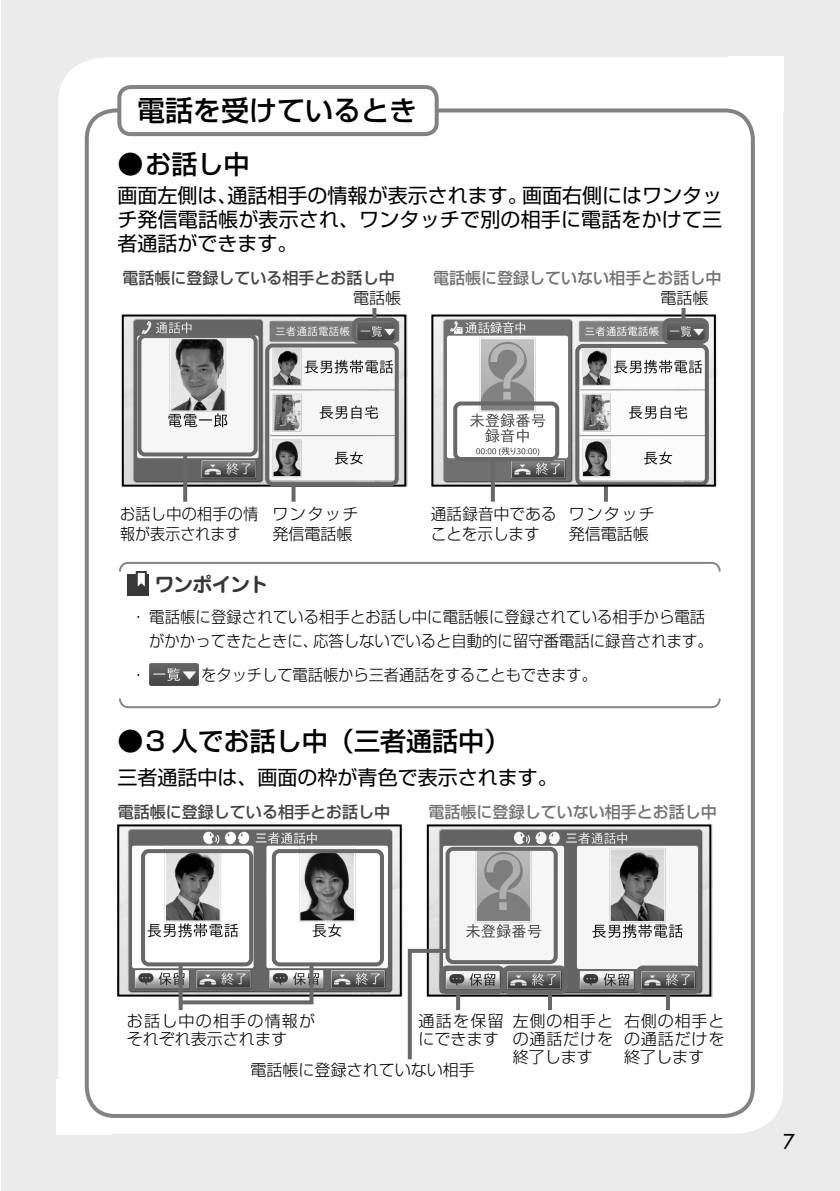
<style>
.page{position:relative;width:840px;height:1191px;background:#fff}
.page>*{position:absolute;margin:0;border:0;box-sizing:border-box;transform-origin:0 0}
.t1{font:28px "Shin Go Pro Medium 90 pv RKSJ H";color:#000}
.t2{font:26px "Shin Go Pro Medium 90 pv RKSJ H";color:#000}
.t3{font:20px/24px "Shin Go Pro Regular 90 pv RKSJ H";color:#000;text-align:justify}
.t4{font:20px "Jun 501 Pro Bold 90 pv RKSJ H";letter-spacing:-.05em;color:#373737}
.t5{font:20px "Futura";color:#000}
.t6{font:16px/18px "Shin Go Pro Light 90 pv RKSJ H";color:#000}
.t7{font:16px "Shin Go Pro Medium 90 pv RKSJ H";color:#737373}
.t8{font:16px "Shin Go Pro Medium 90 pv RKSJ H";color:#434343}
.t9{font:16px "Shin Go Pro Light 90 pv RKSJ H";color:#000;scale:.95 1}
.t10{font:16px/18px "Shin Go Pro Light 90 pv RKSJ H";letter-spacing:.075em;color:#000}
.t11{font:16px/20px "Shin Go Pro Light 90 pv RKSJ H";letter-spacing:.045em;color:#000}
.t12{font:16px/20px "Shin Go Pro Light 90 pv RKSJ H";letter-spacing:.02em;color:#000;scale:.94 1}
.t13{font:16px/18px "Shin Go Pro Light 90 pv RKSJ H";letter-spacing:.04em;color:#000}
</style>
<div class="page">
<div style="left:1px;top:0;width:838px;height:1191px;background:#ebebeb"></div>
<div style="left:58px;top:57px;width:724px;height:1076px;background:#fff;border-radius:45px"></div>
<div style="left:57px;top:1079px;width:55px;height:55px;background:#fff"></div>
<div style="left:727px;top:57px;width:55px;height:55px;background:#fff"></div>
<img style="left:434px;top:315px;width:282px;height:171px">
<img style="left:125px;top:315px;width:282px;height:171px">
<div style="left:122px;top:314px;width:284px;height:172px;border:2px solid #000"></div>
<div style="left:137px;top:334px;width:120px;height:122px;border:4px solid #686868;border-radius:6px"></div>
<div style="left:265px;top:343px;width:133px;height:143px;border:4px solid #686868;border-radius:6px"></div>
<div style="left:352px;top:318px;width:46px;height:26px;border:4px solid #686868;border-radius:6px"></div>
<hr style="left:183px;top:455px;width:4px;height:47px;background:#686868">
<svg style="left:291px;top:485px;width:4px;height:17px"></svg>
<svg style="left:372px;top:308px;width:4px;height:12px"></svg>
<div style="left:575px;top:344px;width:133px;height:142px;border:4px solid #686868;border-radius:6px"></div>
<svg style="left:603px;top:486px;width:4px;height:16px"></svg>
<div style="left:453px;top:401px;width:106px;height:60px;border:4px solid #686868;border-radius:6px"></div>
<div style="left:431px;top:314px;width:284px;height:172px;border:2px solid #000"></div>
<hr style="left:490px;top:459px;width:4px;height:43px;background:#686868">
<svg style="left:681px;top:308px;width:4px;height:10px"></svg>
<div style="left:661px;top:318px;width:47px;height:26px;border:4px solid #686868;border-radius:6px"></div>
<div style="left:127px;top:574px;width:22px;height:21px;background:#373737"></div>
<svg style="left:119px;top:561px;width:602px;height:26px"></svg>
<img style="left:149px;top:663px;width:49px;height:23px">
<svg style="left:119px;top:698px;width:602px;height:11px"></svg>
<img style="left:429px;top:825px;width:283px;height:171px">
<img style="left:120px;top:825px;width:282px;height:170px">
<div style="left:117px;top:824px;width:284px;height:172px;border:2px solid #000"></div>
<div style="left:141px;top:849px;width:112px;height:117px;border:4px solid #686868;border-radius:6px"></div>
<svg style="left:178px;top:1006px;width:4px;height:4px"></svg>
<div style="left:272px;top:849px;width:112px;height:117px;border:4px solid #686868;border-radius:6px"></div>
<svg style="left:177px;top:961px;width:138px;height:45px"></svg>
<div style="left:445px;top:847px;width:112px;height:117px;border:4px solid #686868;border-radius:6px"></div>
<div style="left:439px;top:965px;width:66px;height:29px;border:4px solid #686868;border-radius:6px"></div>
<div style="left:426px;top:824px;width:285px;height:172px;border:2px solid #000"></div>
<svg style="left:456px;top:992px;width:4px;height:18px"></svg>
<div style="left:501px;top:965px;width:66px;height:29px;border:4px solid #686868;border-radius:6px"></div>
<svg style="left:547px;top:992px;width:4px;height:18px"></svg>
<div style="left:635px;top:965px;width:66px;height:29px;border:4px solid #686868;border-radius:6px"></div>
<svg style="left:665px;top:992px;width:4px;height:18px"></svg>
<svg style="left:407px;top:947px;width:45px;height:113px"></svg>
<div style="left:85px;top:108px;width:669px;height:1010px;border:4px solid #828282;border-radius:28px"></div>
<div style="left:119px;top:87px;width:317px;height:47px;background:#fff;border-radius:11px"></div>
<div style="left:117px;top:85px;width:321px;height:51px;border:4px solid #828282;border-radius:11px"></div>
<h1 class="t1" style="left:137px;top:100px;width:282px">電話を受けているとき</h1>
<h2 class="t2" style="left:117px;top:155px;width:134px">●お話し中</h2>
<p class="t3" style="left:117px;top:186px;width:606px">画面左側は、通話相手の情報が表示されます。画面右側にはワンタッチ発信電話帳が表示され、ワンタッチで別の相手に電話をかけて三者通話ができます。</p>
<p class="t8" style="left:122px;top:271px;width:273px">電話帳に登録している相手とお話し中</p>
<p class="t7" style="left:433px;top:271px;width:289px">電話帳に登録していない相手とお話し中</p>
<p class="t6" style="left:353px;top:291px;width:49px">電話帳</p>
<p class="t6" style="left:660px;top:291px;width:49px">電話帳</p>
<p class="t12" style="left:120px;top:506px;width:148px">お話し中の相手の情報が表示されます</p>
<p class="t11" style="left:272px;top:506px;width:87px">ワンタッチ発信電話帳</p>
<p class="t11" style="left:568px;top:506px;width:87px">ワンタッチ発信電話帳</p>
<p class="t6" style="left:430px;top:506px;width:127px;line-height:20px">通話録音中であることを示します</p>
<p class="t4" style="left:154px;top:576px;width:117px">ワンポイント</p>
<p class="t6" style="left:149px;top:607px;width:565px;line-height:24px;text-indent:-19px">・ 電話帳に登録されている相手とお話し中に電話帳に登録されている相手から電話がかかってきたときに、応答しないでいると自動的に留守番電話に録音されます。</p>
<p class="t6" style="left:130px;top:668px;width:17px">・</p>
<p class="t9" style="left:201px;top:668px;width:417px">をタッチして電話帳から三者通話をすることもできます。</p>
<h2 class="t2" style="left:117px;top:731px;width:394px">●3 人でお話し中（三者通話中）</h2>
<p class="t3" style="left:117px;top:768px;width:441px">三者通話中は、画面の枠が青色で表示されます。</p>
<p class="t8" style="left:118px;top:805px;width:273px">電話帳に登録している相手とお話し中</p>
<p class="t7" style="left:428px;top:805px;width:289px">電話帳に登録していない相手とお話し中</p>
<p class="t10" style="left:127px;top:1013px;width:190px">お話し中の相手の情報がそれぞれ表示されます　</p>
<p class="t13" style="left:418px;top:1013px;width:87px">通話を保留にできます</p>
<p class="t6" style="left:512px;top:1013px;width:102px;text-align:justify">左側の相手との通話だけを終了します</p>
<p class="t6" style="left:250px;top:1063px;width:225px">電話帳に登録されていない相手</p>
<p class="t6" style="left:623px;top:1013px;width:102px;text-align:justify">右側の相手との通話だけを終了します</p>
<p class="t5" style="left:782px;top:1131px;width:13px">7</p>
</div>
